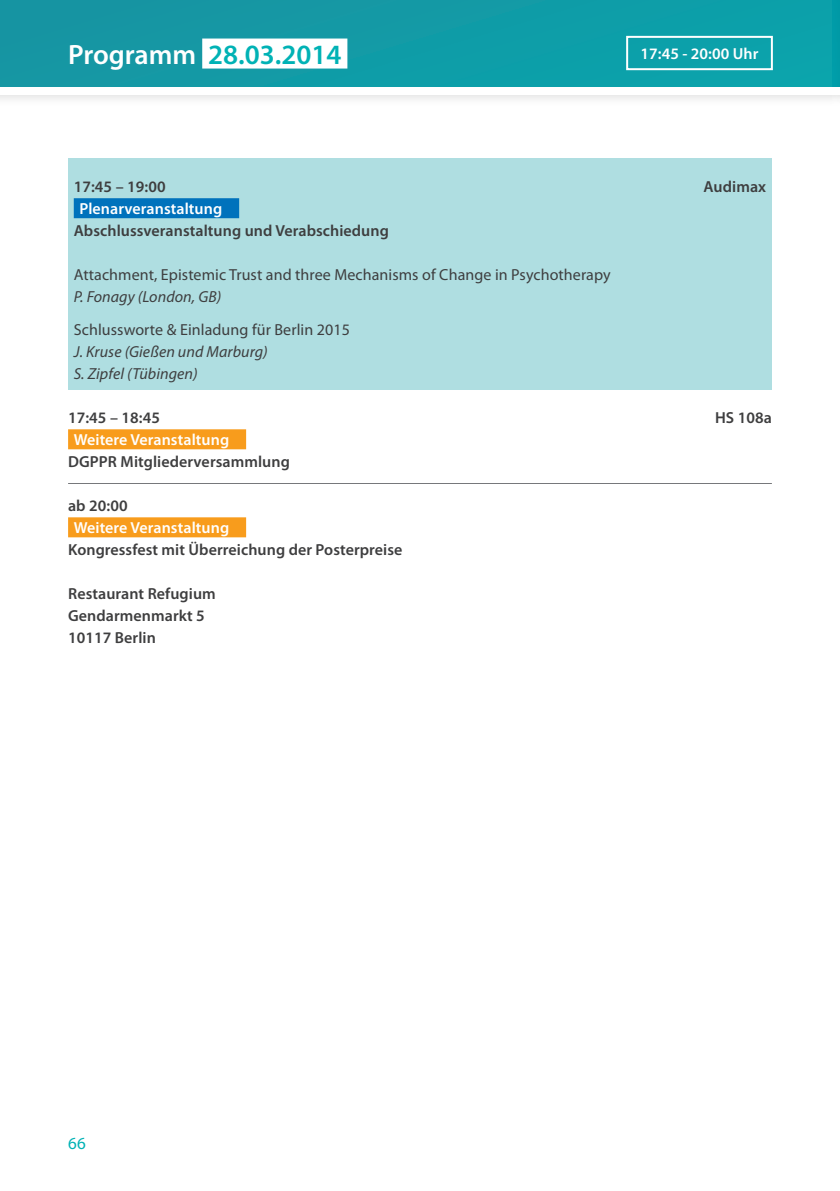
<style>
.page{position:relative;width:840px;height:1191px;background:#fff}
.page>*{position:absolute;margin:0;border:0;box-sizing:border-box;transform-origin:0 0}
.t1{font:600 28px "Myriad Pro";color:#00b2b5}
.t2{font:17px "Myriad Pro";color:#00b2b5}
.t3{font:600 16px/22px "Myriad Pro";letter-spacing:.005em;color:#3e3e3f}
.t4{font:16px "Myriad Pro";letter-spacing:.005em;color:#3e3e3f}
.t5{font:600 16px "Myriad Pro";letter-spacing:.005em;color:#fff}
.t6{font:italic 16px/22px "Myriad Pro";letter-spacing:.005em;color:#3e3e3f}
.s1{color:#fff}
</style>
<div class="page">
<div style="left:0;top:0;width:831px;height:87px;background:#0e9ca7"></div>
<svg style="left:831px;top:95px;width:8px;height:5px"></svg>
<img style="left:831px;top:0;width:8px;height:87px">
<div style="left:202px;top:39px;width:145px;height:30px;background:#fff"></div>
<div style="left:68px;top:159px;width:703px;height:231px;background:#afdee1"></div>
<div style="left:74px;top:198px;width:165px;height:20px;background:#0072bc"></div>
<div style="left:68px;top:429px;width:178px;height:20px;background:#f89c1c"></div>
<hr style="left:68px;top:483px;width:703px;height:1px;background:#76787b">
<div style="left:68px;top:517px;width:178px;height:20px;background:#f89c1c"></div>
<div style="left:625px;top:36px;width:147px;height:34px;border:2px solid #fff"></div>
<h1 class="t1" style="left:68px;top:36px;width:275px"><span class="s1">Programm</span> 28.03.2014</h1>
<p class="t5" style="left:640px;top:43px;width:119px">17:45 - 20:00 Uhr</p>
<p class="t3" style="left:74px;top:175px;width:93px">17:45 – 19:00</p>
<p class="t3" style="left:703px;top:175px;width:64px">Audimax</p>
<p class="t5" style="left:79px;top:198px;width:144px">Plenarveranstaltung</p>
<p class="t3" style="left:74px;top:219px;width:316px">Abschlussveranstaltung und Verabschiedung</p>
<p class="t4" style="left:74px;top:265px;width:538px">Attachment, Epistemic Trust and three Mechanisms of Change in Psychotherapy</p>
<p class="t6" style="left:74px;top:285px;width:149px">P. Fonagy (London, GB)</p>
<p class="t4" style="left:74px;top:320px;width:277px">Schlussworte &amp; Einladung für Berlin 2015</p>
<p class="t6" style="left:74px;top:340px;width:195px">J. Kruse (Gießen und Marburg)<br>S. Zipfel (Tübingen)</p>
<p class="t3" style="left:68px;top:406px;width:93px">17:45 – 18:45</p>
<p class="t3" style="left:714px;top:406px;width:58px">HS 108a</p>
<p class="t5" style="left:74px;top:429px;width:157px">Weitere Veranstaltung</p>
<p class="t3" style="left:68px;top:450px;width:223px">DGPPR Mitgliederversammlung</p>
<p class="t3" style="left:68px;top:494px;width:61px">ab 20:00</p>
<p class="t5" style="left:74px;top:517px;width:157px">Weitere Veranstaltung</p>
<p class="t3" style="left:68px;top:538px;width:335px">Kongressfest mit Überreichung der Posterpreise</p>
<p class="t3" style="left:68px;top:582px;width:149px">Restaurant Refugium<br>Gendarmenmarkt 5<br>10117 Berlin</p>
<p class="t2" style="left:68px;top:1133px;width:19px">66</p>
</div>
